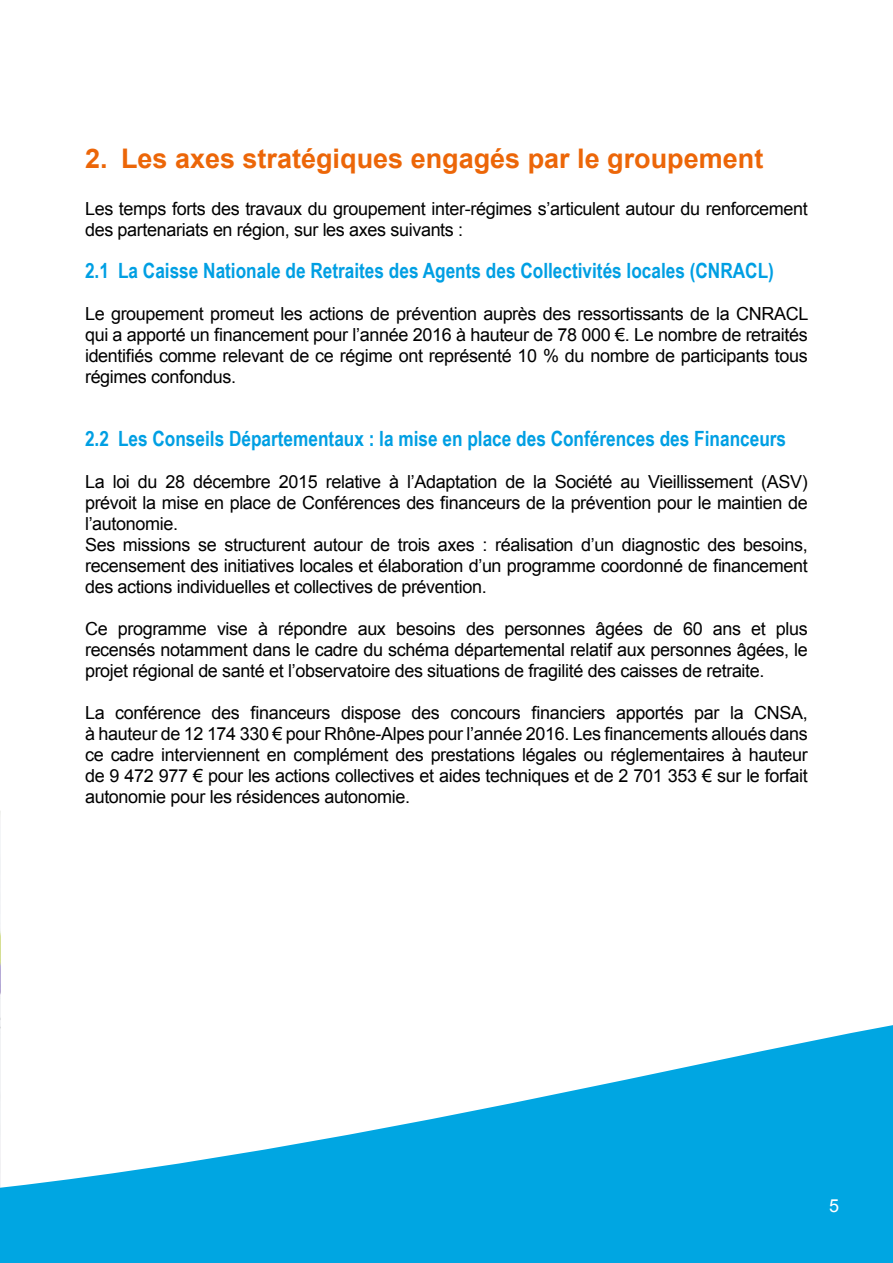
<style>
.page{position:relative;width:893px;height:1263px;background:#fff}
.page>*{position:absolute;margin:0;border:0;box-sizing:border-box;transform-origin:0 0}
.t1{font:700 27px "Arial";color:#ec6608}
.t2{font:700 21px "Arial Narrow";color:#009fe3}
.t3{font:18px/21px "Arial";letter-spacing:-.02em;color:#000;text-align:justify}
.t4{font:18px "Arial";color:#fff}
</style>
<div class="page">
<img style="left:0;top:811px;width:1px;height:79px">
<svg style="left:0;top:890px;width:893px;height:373px"></svg>
<h1 class="t1" style="left:85px;top:141px;width:680px">2. Les axes stratégiques engagés par le groupement</h1>
<p class="t3" style="left:85px;top:198px;width:724px">Les temps forts des travaux du groupement inter-régimes s’articulent autour du renforcement des partenariats en région, sur les axes suivants :</p>
<p class="t2" style="left:85px;top:254px;width:690px">2.1 La Caisse Nationale de Retraites des Agents des Collectivités locales (CNRACL)</p>
<p class="t3" style="left:85px;top:303px;width:725px">Le groupement promeut les actions de prévention auprès des ressortissants de la CNRACL qui a apporté un financement pour l’année 2016 à hauteur de 78 000 €. Le nombre de retraités identifiés comme relevant de ce régime ont représenté 10 % du nombre de participants tous régimes confondus.</p>
<p class="t2" style="left:85px;top:422px;width:703px">2.2 Les Conseils Départementaux : la mise en place des Conférences des Financeurs</p>
<p class="t3" style="left:85px;top:471px;width:724px;text-align:left">La loi du 28 décembre 2015 relative à l’Adaptation de la Société au Vieillissement (ASV) prévoit la mise en place de Conférences des financeurs de la prévention pour le maintien de l’autonomie.<br>Ses missions se structurent autour de trois axes : réalisation d’un diagnostic des besoins, recensement des initiatives locales et élaboration d’un programme coordonné de financement des actions individuelles et collectives de prévention.</p>
<p class="t3" style="left:85px;top:618px;width:724px">Ce programme vise à répondre aux besoins des personnes âgées de 60 ans et plus recensés notamment dans le cadre du schéma départemental relatif aux personnes âgées, le projet régional de santé et l’observatoire des situations de fragilité des caisses de retraite.</p>
<p class="t3" style="left:85px;top:702px;width:724px">La conférence des financeurs dispose des concours financiers apportés par la CNSA, à hauteur de 12 174 330 € pour Rhône-Alpes pour l’année 2016. Les financements alloués dans ce cadre interviennent en complément des prestations légales ou réglementaires à hauteur de 9 472 977 € pour les actions collectives et aides techniques et de 2 701 353 € sur le forfait autonomie pour les résidences autonomie.</p>
<p class="t4" style="left:829px;top:1194px;width:12px">5</p>
</div>
